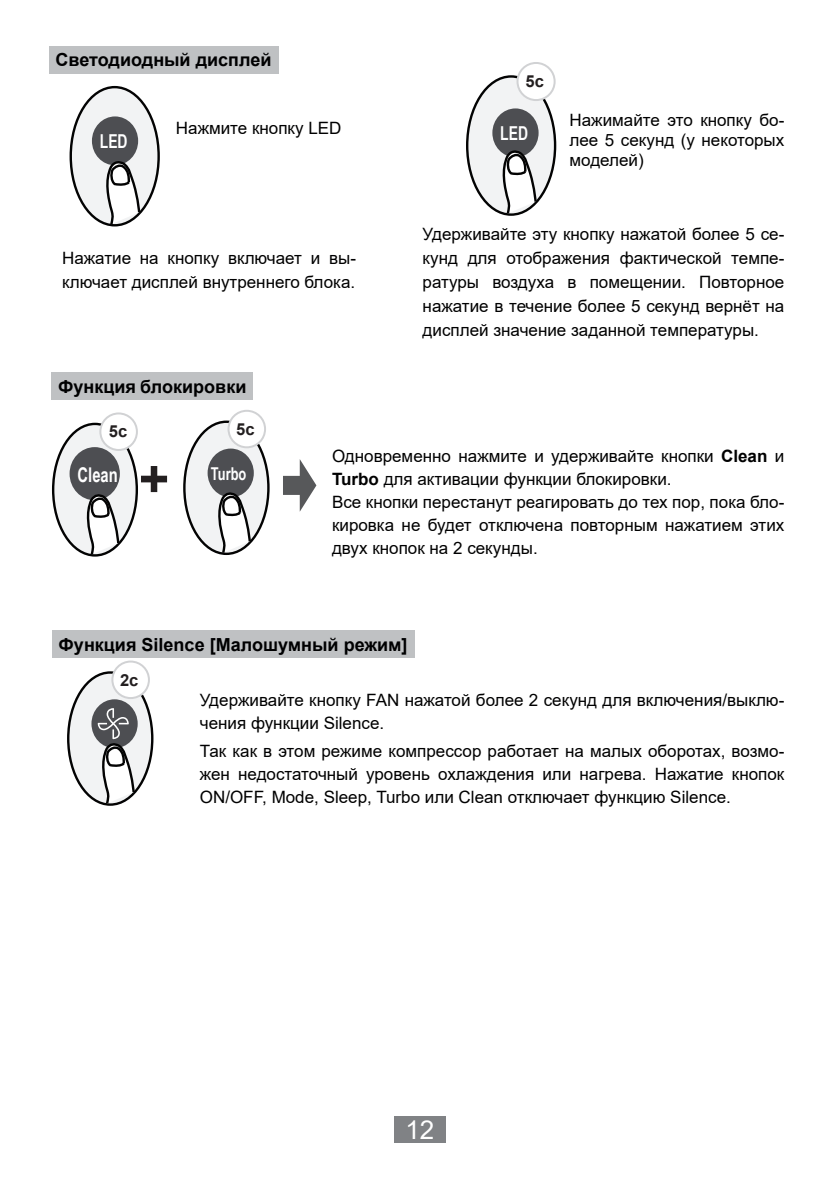
<style>
.page{position:relative;width:840px;height:1191px;background:#fff}
.page>*{position:absolute;margin:0;border:0;box-sizing:border-box;transform-origin:0 0}
.t1{font:700 52px "Arial";color:#231f20}
.t2{font:26px "Arial";color:#fff}
.t3{font:700 20.4px "Arial Narrow";color:#fff;scale:.89 1}
.t4{font:700 19.2px "Arial Narrow";color:#fff;scale:.89 1}
.t5{font:700 18px "Arial";color:#000001}
.t6{font:700 17.6px "Arial Narrow";color:#fff;scale:.89 1}
.t7{font:17px/23px "Arial";color:#000001}
.t8{font:700 16.6px "Arial";color:#231f20}
.s1{font-weight:700}
</style>
<div class="page">
<div style="left:68px;top:672px;width:84px;height:132px;background:#f2f3f4;border-radius:50%"></div>
<div style="left:67px;top:671px;width:86px;height:135px;border:2px solid #030303;border-radius:50%"></div>
<div style="left:112px;top:661px;width:37px;height:37px;background:#fff;border-radius:50%"></div>
<div style="left:111px;top:660px;width:39px;height:39px;border:2px solid #d1d2d4;border-radius:50%"></div>
<div style="left:71px;top:87px;width:87px;height:138px;background:#f2f3f4;border-radius:50%"></div>
<div style="left:69px;top:86px;width:91px;height:140px;border:2px solid #030303;border-radius:50%"></div>
<div style="left:467px;top:76px;width:87px;height:139px;background:#f2f3f4;border-radius:50%"></div>
<div style="left:517px;top:63px;width:37px;height:37px;background:#fff;border-radius:50%"></div>
<div style="left:516px;top:62px;width:39px;height:39px;border:2px solid #d1d2d4;border-radius:50%"></div>
<div style="left:91px;top:699px;width:47px;height:49px;background:#4d4e52;border-radius:50%"></div>
<div style="left:92px;top:116px;width:46px;height:49px;background:#4d4e52;border-radius:50%"></div>
<div style="left:492px;top:108px;width:46px;height:49px;background:#4d4e52;border-radius:50%"></div>
<svg style="left:104px;top:161px;width:37px;height:66px"></svg>
<div style="left:53px;top:424px;width:84px;height:131px;background:#f2f3f4;border-radius:50%"></div>
<div style="left:52px;top:423px;width:86px;height:133px;border:2px solid #030303;border-radius:50%"></div>
<div style="left:69px;top:447px;width:51px;height:53px;background:#4d4e52;border-radius:50%"></div>
<svg style="left:85px;top:494px;width:35px;height:63px"></svg>
<div style="left:184px;top:422px;width:84px;height:132px;background:#f2f3f4;border-radius:50%"></div>
<div style="left:183px;top:420px;width:86px;height:135px;border:2px solid #030303;border-radius:50%"></div>
<div style="left:228px;top:411px;width:37px;height:36px;background:#fff;border-radius:50%"></div>
<div style="left:227px;top:410px;width:39px;height:38px;border:2px solid #d1d2d4;border-radius:50%"></div>
<div style="left:100px;top:413px;width:37px;height:37px;background:#fff;border-radius:50%"></div>
<div style="left:99px;top:412px;width:39px;height:39px;border:2px solid #d1d2d4;border-radius:50%"></div>
<div style="left:207px;top:448px;width:47px;height:49px;background:#4d4e52;border-radius:50%"></div>
<svg style="left:216px;top:493px;width:36px;height:62px"></svg>
<svg style="left:500px;top:151px;width:37px;height:65px"></svg>
<svg style="left:283px;top:459px;width:33px;height:53px"></svg>
<svg style="left:98px;top:708px;width:38px;height:98px"></svg>
<div style="left:49px;top:46px;width:229px;height:28px;background:#bfc1c3"></div>
<div style="left:51px;top:372px;width:202px;height:28px;background:#bfc1c3"></div>
<div style="left:52px;top:630px;width:362px;height:28px;background:#bfc1c3"></div>
<div style="left:394px;top:1116px;width:51px;height:26px;background:#808285"></div>
<p class="t5" style="left:56px;top:47px;width:217px">Светодиодный дисплей</p>
<p class="t4" style="left:100px;top:127px;width:33px">LED</p>
<p class="t7" style="left:176px;top:117px;width:167px">Нажмите кнопку LED</p>
<p class="t7" style="left:62px;top:245px;width:295px;line-height:24px">Нажатие на кнопку включает и вы&shy;ключает дисплей внутреннего блока.</p>
<p class="t5" style="left:58px;top:374px;width:190px">Функция блокировки</p>
<p class="t8" style="left:109px;top:420px;width:20px">5c</p>
<p class="t8" style="left:236px;top:417px;width:20px">5c</p>
<p class="t8" style="left:525px;top:70px;width:20px">5c</p>
<p class="t4" style="left:500px;top:119px;width:33px">LED</p>
<p class="t7" style="left:569px;top:110px;width:216px;line-height:20px;text-align:justify">Нажимайте это кнопку бо&shy;лее 5 секунд (у некоторых моделей)</p>
<p class="t7" style="left:422px;top:222px;width:363px;line-height:24px;text-align:justify">Удерживайте эту кнопку нажатой более 5 се&shy;кунд для отображения фактической темпе&shy;ратуры воздуха в помещении. Повторное нажатие в течение более 5 секунд вернёт на дисплей значение заданной температуры.</p>
<h1 class="t1" style="left:139px;top:445px;width:32px">+</h1>
<p class="t3" style="left:78px;top:459px;width:47px">Clean</p>
<p class="t6" style="left:211px;top:461px;width:41px">Turbo</p>
<p class="t7" style="left:332px;top:444px;width:453px">Одновременно нажмите и удерживайте кнопки <span class="s1">Clean</span> и <span class="s1">Turbo</span> для активации функции блокировки.<br>Все кнопки перестанут реагировать до тех пор, пока бло&shy;кировка не будет отключена повторным нажатием этих двух кнопок на 2 секунды.</p>
<p class="t5" style="left:59px;top:632px;width:350px">Функция Silence [Малошумный режим]</p>
<p class="t8" style="left:120px;top:668px;width:20px">2c</p>
<p class="t7" style="left:200px;top:688px;width:585px">Удерживайте кнопку FAN нажатой более 2 секунд для включения/выклю&shy;чения функции Silence.</p>
<p class="t7" style="left:200px;top:740px;width:585px;text-align:justify">Так как в этом режиме компрессор работает на малых оборотах, возмо&shy;жен недостаточный уровень охлаждения или нагрева. Нажатие кнопок ON/OFF, Mode, Sleep, Turbo или Clean отключает функцию Silence.</p>
<h2 class="t2" style="left:405px;top:1111px;width:30px">12</h2>
</div>
